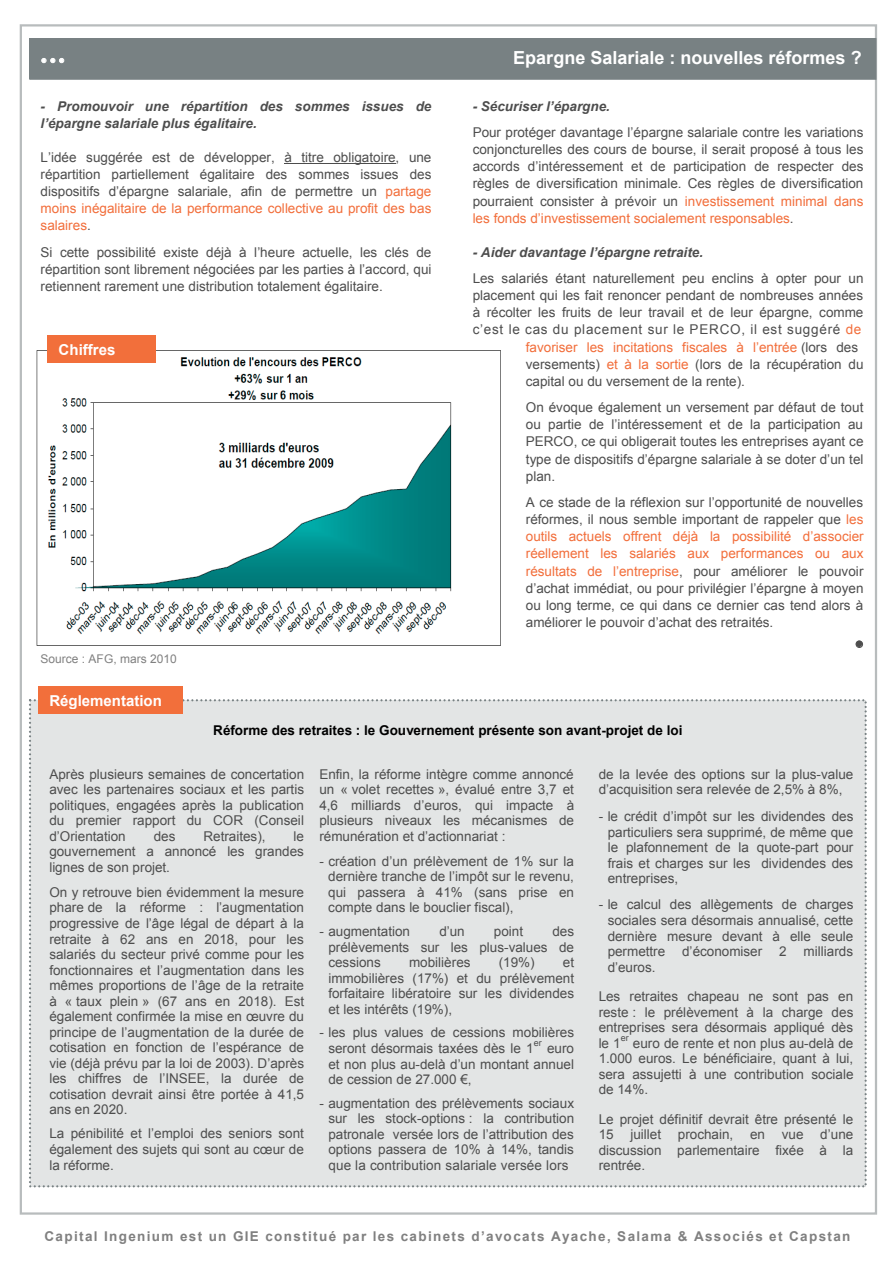
<style>
.page{position:relative;width:893px;height:1263px;background:#fff}
.page>*{position:absolute;margin:0;border:0;box-sizing:border-box;transform-origin:0 0}
.t1{font:700 18px "Arial";color:#fff}
.t2{font:700 15px "Arial";color:#fff}
.t3{font:13.5px/15.6px "Arial";color:#4d4d4d;text-align:justify}
.t4{font:italic 700 13.5px/17.1px "Arial";color:#4d4d4d}
.t5{font:700 13.5px "Arial";letter-spacing:.1em;color:#808080}
.t6{font:700 13.5px "Arial";color:#000}
.t7{font:13.5px "Arial";color:#f26e3b}
.t8{font:13.5px "Arial";letter-spacing:.055em;color:#4d4d4d}
.t9{font:12px "Arial";color:#808080}
.t10{font:9px "Arial";color:#4d4d4d}
.s1{color:#f26e3b}
.s2{color:#4d4d4d}
</style>
<div class="page">
<div style="left:30px;top:39px;width:846px;height:40px;background:#788183"></div>
<div style="left:29px;top:38px;width:847px;height:42px;border:1px solid #788183"></div>
<img style="left:36px;top:346px;width:465px;height:300px">
<div style="left:48px;top:336px;width:108px;height:27px;background:#f26f3b"></div>
<div style="left:30px;top:700px;width:836px;height:486px;background:#e3e5e5"></div>
<div style="left:39px;top:687px;width:144px;height:27px;background:#f26f3b"></div>
<hr style="left:284px;top:163px;width:112px;height:1px;background:#4d4d4d">
<p class="t4" style="left:41px;top:97px;width:392px">- Promouvoir une répartition des sommes issues de l’épargne salariale plus égalitaire.</p>
<p class="t3" style="left:41px;top:149px;width:392px;line-height:17.1px">L’idée suggérée est de développer, à titre obligatoire, une répartition partiellement égalitaire des sommes issues des dispositifs d’épargne salariale, afin de permettre un <span class="s1">partage moins inégalitaire de la performance collective au profit des bas salaires</span>.</p>
<p class="t3" style="left:41px;top:243px;width:392px;line-height:17.1px">Si cette possibilité existe déjà à l’heure actuelle, les clés de répartition sont librement négociées par les parties à l’accord, qui retiennent rarement une distribution totalement égalitaire.</p>
<p class="t2" style="left:59px;top:341px;width:58px">Chiffres</p>
<p class="t9" style="left:41px;top:652px;width:138px">Source : AFG, mars 2010</p>
<p class="t2" style="left:49px;top:692px;width:114px">Réglementation</p>
<h1 class="t1" style="left:513px;top:48px;width:350px">Epargne Salariale : nouvelles réformes ?</h1>
<p class="t4" style="left:473px;top:97px;width:139px">- Sécuriser l’épargne.</p>
<p class="t3" style="left:473px;top:124px;width:392px;line-height:17.1px">Pour protéger davantage l’épargne salariale contre les variations conjoncturelles des cours de bourse, il serait proposé à tous les accords d’intéressement et de participation de respecter des règles de diversification minimale. Ces règles de diversification pourraient consister à prévoir un <span class="s1">investissement minimal dans les fonds d’investissement socialement responsables</span>.</p>
<p class="t4" style="left:473px;top:243px;width:232px">- Aider davantage l’épargne retraite.</p>
<p class="t3" style="left:473px;top:271px;width:392px">Les salariés étant naturellement peu enclins à opter pour un</p>
<p class="t3" style="left:473px;top:288px;width:392px">placement qui les fait renoncer pendant de nombreuses années</p>
<p class="t3" style="left:473px;top:305px;width:392px">à récolter les fruits de leur travail et de leur épargne, comme</p>
<p class="t8" style="left:473px;top:322px;width:390px">c’est le cas du placement sur le PERCO, il est suggéré <span class="s1">de</span></p>
<p class="t7" style="left:526px;top:339px;width:334px">favoriser les incitations fiscales à l’entrée <span class="s2">(lors des</span></p>
<p class="t3" style="left:526px;top:356px;width:339px">versements) <span class="s1">et à la sortie</span> (lors de la récupération du</p>
<p class="t3" style="left:526px;top:373px;width:221px">capital ou du versement de la rente).</p>
<p class="t3" style="left:526px;top:399px;width:339px;line-height:17.1px">On évoque également un versement par défaut de tout ou partie de l’intéressement et de la participation au PERCO, ce qui obligerait toutes les entreprises ayant ce type de dispositifs d’épargne salariale à se doter d’un tel plan.</p>
<p class="t3" style="left:526px;top:494px;width:339px;line-height:17.1px">A ce stade de la réflexion sur l’opportunité de nouvelles réformes, il nous semble important de rappeler que <span class="s1">les outils actuels offrent déjà la possibilité d’associer réellement les salariés aux performances ou aux résultats de l’entreprise</span>, pour améliorer le pouvoir d’achat immédiat, ou pour privilégier l’épargne à moyen ou long terme, ce qui dans ce dernier cas tend alors à améliorer le pouvoir d’achat des retraités.</p>
<p class="t6" style="left:213px;top:722px;width:471px">Réforme des retraites : le Gouvernement présente son avant-projet de loi</p>
<p class="t3" style="left:49px;top:766px;width:256px">Après plusieurs semaines de concertation avec les partenaires sociaux et les partis politiques, engagées après la publication du premier rapport du COR (Conseil d’Orientation</p>
<p class="t3" style="left:154px;top:828px;width:23px">des</p>
<p class="t3" style="left:203px;top:828px;width:64px">Retraites),</p>
<p class="t3" style="left:49px;top:828px;width:256px;text-indent:244px">le gouvernement a annoncé les grandes lignes de son projet.</p>
<p class="t3" style="left:49px;top:884px;width:256px">On y retrouve bien évidemment la mesure phare de la réforme : l’augmentation progressive de l’âge légal de départ à la retraite à 62 ans en 2018, pour les salariés du secteur privé comme pour les fonctionnaires et l’augmentation dans les mêmes proportions de l’âge de la retraite à « taux plein » (67 ans en 2018). Est également confirmée la mise en œuvre du principe de l’augmentation de la durée de cotisation en fonction de l’espérance de vie (déjà prévu par la loi de 2003). D’après les chiffres de l’INSEE, la durée de cotisation devrait ainsi être portée à 41,5 ans en 2020.</p>
<p class="t3" style="left:49px;top:1126px;width:256px">La pénibilité et l’emploi des seniors sont également des sujets qui sont au cœur de la réforme.</p>
<p class="t3" style="left:319px;top:766px;width:256px">Enfin, la réforme intègre comme annoncé un « volet recettes », évalué entre 3,7 et 4,6 milliards d’euros, qui impacte à plusieurs niveaux les mécanismes de rémunération et d’actionnariat :</p>
<p class="t3" style="left:328px;top:853px;width:247px;text-indent:-9px">- création d’un prélèvement de 1% sur la dernière tranche de l’impôt sur le revenu, qui passera à 41% (sans prise en compte dans le bouclier fiscal),</p>
<p class="t3" style="left:319px;top:924px;width:92px">- augmentation</p>
<p class="t3" style="left:439px;top:924px;width:27px">d’un</p>
<p class="t3" style="left:494px;top:924px;width:31px">point</p>
<p class="t3" style="left:328px;top:924px;width:247px;text-indent:224px">des prélèvements sur les plus-values de cessions</p>
<p class="t3" style="left:409px;top:955px;width:63px">mobilières</p>
<p class="t3" style="left:499px;top:955px;width:38px">(19%)</p>
<p class="t3" style="left:328px;top:955px;width:247px;text-indent:235px">et immobilières (17%) et du prélèvement forfaitaire libératoire sur les dividendes et les intérêts (19%),</p>
<p class="t3" style="left:328px;top:1025px;width:247px;text-indent:-9px">- les plus values de cessions mobilières seront désormais taxées dès le 1</p>
<p class="t10" style="left:534px;top:1038px;width:10px">er</p>
<p class="t3" style="left:328px;top:1041px;width:247px;text-indent:219px">euro et non plus au-delà d’un montant annuel de cession de 27.000 €,</p>
<p class="t3" style="left:328px;top:1095px;width:247px;text-indent:-9px">- augmentation des prélèvements sociaux sur les stock-options : la contribution patronale versée lors de l’attribution des options passera de 10% à 14%, tandis que la contribution salariale versée lors</p>
<p class="t3" style="left:599px;top:766px;width:256px">de la levée des options sur la plus-value d’acquisition sera relevée de 2,5% à 8%,</p>
<p class="t3" style="left:608px;top:809px;width:247px;text-indent:-9px">- le crédit d’impôt sur les dividendes des particuliers sera supprimé, de même que le plafonnement de la quote-part pour frais et charges sur les dividendes des entreprises,</p>
<p class="t3" style="left:608px;top:897px;width:247px;text-indent:-9px">- le calcul des allègements de charges sociales sera désormais annualisé, cette dernière mesure devant à elle seule permettre</p>
<p class="t3" style="left:682px;top:943px;width:82px">d’économiser</p>
<p class="t3" style="left:779px;top:943px;width:9px">2</p>
<p class="t3" style="left:804px;top:943px;width:51px">milliards</p>
<p class="t3" style="left:599px;top:952px;width:256px;line-height:29.5px;text-indent:9px">d’euros.<br>Les retraites chapeau ne sont pas en</p>
<p class="t3" style="left:599px;top:1004px;width:256px">reste : le prélèvement à la charge des entreprises sera désormais appliqué dès le 1</p>
<p class="t10" style="left:621px;top:1033px;width:10px">er</p>
<p class="t3" style="left:599px;top:1035px;width:256px;text-indent:34px">euro de rente et non plus au-delà de 1.000 euros. Le bénéficiaire, quant à lui, sera assujetti à une contribution sociale de 14%.</p>
<p class="t3" style="left:599px;top:1111px;width:256px">Le projet définitif devrait être présenté le 15 juillet prochain, en vue d’une discussion parlementaire fixée à la rentrée.</p>
<p class="t5" style="left:45px;top:1229px;width:807px">Capital Ingenium est un GIE constitué par les cabinets d’avocats Ayache, Salama &amp; Associés et Capstan</p>
</div>
